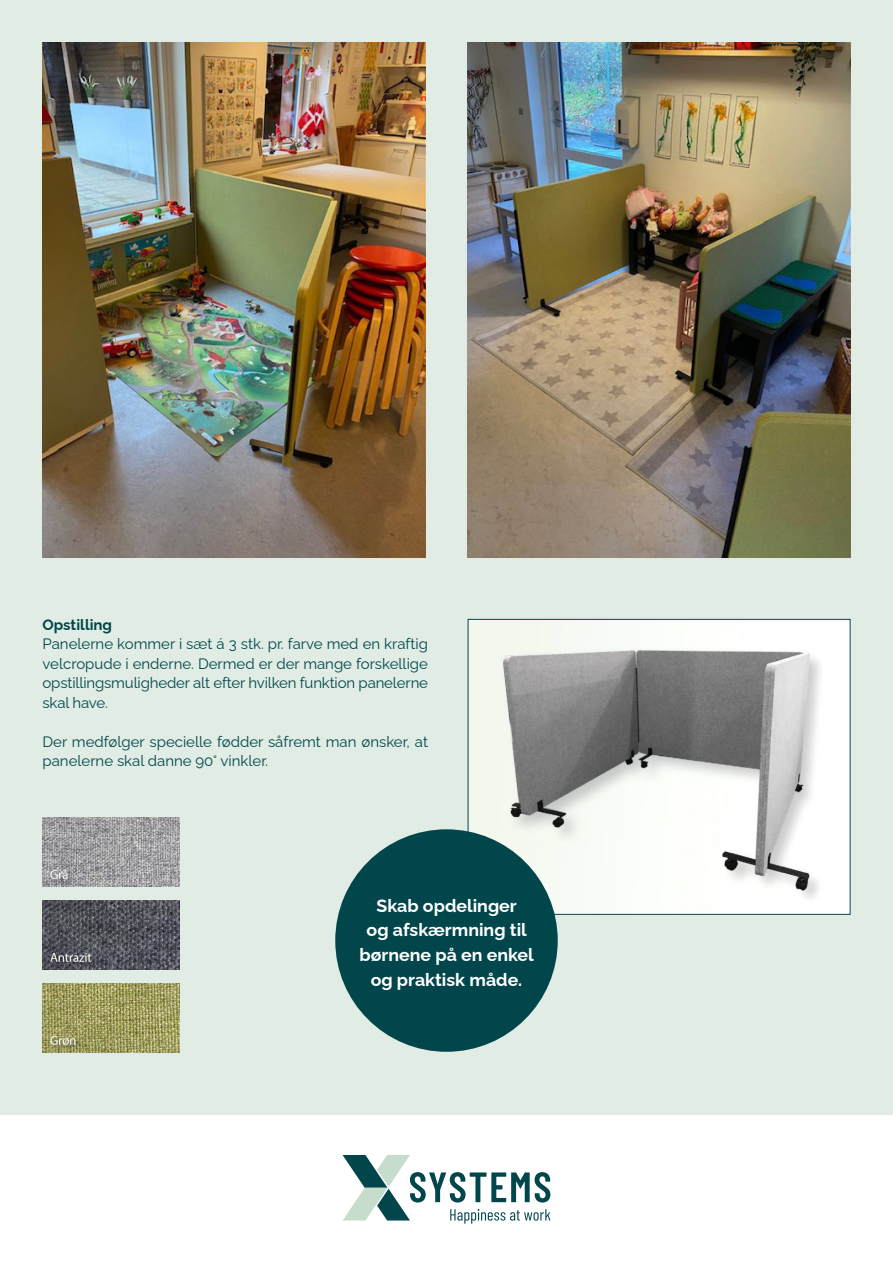
<style>
.page{position:relative;width:893px;height:1263px;background:#fff}
.page>*{position:absolute;margin:0;border:0;box-sizing:border-box;transform-origin:0 0}
.t1{font:700 17.7px/24.9px "Raleway";color:#fff;text-align:center}
.t2{font:15px/19.5px "Raleway";color:#00464b;text-align:justify}
.t3{font:700 15px "Raleway";color:#00464b}
</style>
<div class="page">
<div style="left:0;top:0;width:893px;height:1114px;background:#e1ede4"></div>
<svg style="left:343px;top:1155px;width:207px;height:69px"></svg>
<img style="left:470px;top:621px;width:378px;height:292px">
<div style="left:468px;top:619px;width:382px;height:296px;border:1px solid #00464b"></div>
<div style="left:335px;top:829px;width:223px;height:223px;background:#00464b;border-radius:50%"></div>
<img style="left:43px;top:817px;width:137px;height:70px">
<img style="left:43px;top:900px;width:137px;height:69px">
<img style="left:43px;top:983px;width:137px;height:69px">
<img style="left:43px;top:43px;width:382px;height:514px">
<img style="left:468px;top:43px;width:382px;height:514px">
<p class="t3" style="left:43px;top:612px;width:71px">Opstilling</p>
<p class="t2" style="left:43px;top:632px;width:387px">Panelerne kommer i sæt á 3 stk. pr. farve med en kraftig velcropude i enderne. Dermed er der mange forskellige opstillingsmuligheder alt efter hvilken funktion panelerne skal have.</p>
<p class="t2" style="left:43px;top:730px;width:387px">Der medfølger specielle fødder såfremt man ønsker, at panelerne skal danne 90° vinkler.</p>
<p class="t1" style="left:360px;top:891px;width:176px">Skab opdelinger<br>og afskærmning til børnene på en enkel og praktisk måde.</p>
</div>
